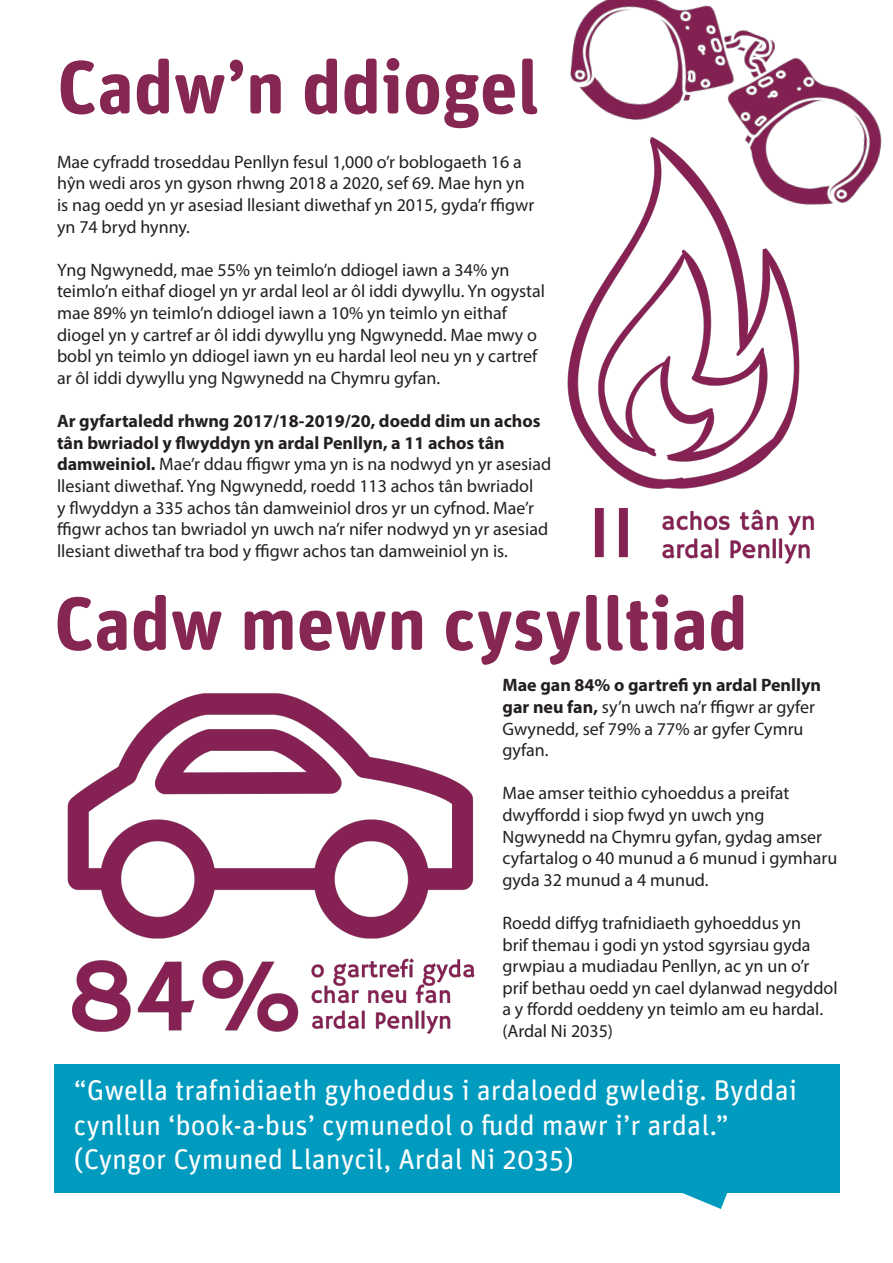
<style>
.page{position:relative;width:893px;height:1263px;background:#fff}
.page>*{position:absolute;margin:0;border:0;box-sizing:border-box;transform-origin:0 0}
.t1{font:700 75px "Unit Rounded Pro";color:#862653}
.t2{font:28.5px/34.2px "Unit Rounded Pro";color:#fff}
.t3{font:18px/21.6px "Myriad Pro";color:#231f20}
.s1{font-weight:700}
</style>
<div class="page">
<img style="left:567px;top:238px;width:248px;height:326px">
<img style="left:570px;top:0;width:312px;height:238px">
<img style="left:67px;top:693px;width:408px;height:341px">
<div style="left:54px;top:1064px;width:786px;height:129px;background:#019bbf"></div>
<svg style="left:682px;top:1193px;width:46px;height:16px"></svg>
<p class="t1" style="left:57px;top:34px;width:484px">Cadw’n ddiogel</p>
<p class="t3" style="left:57px;top:151px;width:479px">Mae cyfradd troseddau Penllyn fesul 1,000 o’r boblogaeth 16 a hŷn wedi aros yn gyson rhwng 2018 a 2020, sef 69. Mae hyn yn is nag oedd yn yr asesiad llesiant diwethaf yn 2015, gyda’r ffigwr yn 74 bryd hynny.</p>
<p class="t3" style="left:57px;top:259px;width:489px">Yng Ngwynedd, mae 55% yn teimlo’n ddiogel iawn a 34% yn teimlo’n eithaf diogel yn yr ardal leol ar ôl iddi dywyllu. Yn ogystal mae 89% yn teimlo’n ddiogel iawn a 10% yn teimlo yn eithaf diogel yn y cartref ar ôl iddi dywyllu yng Ngwynedd. Mae mwy o bobl yn teimlo yn ddiogel iawn yn eu hardal leol neu yn y cartref ar ôl iddi dywyllu yng Ngwynedd na Chymru gyfan.</p>
<p class="t3" style="left:57px;top:410px;width:496px"><span class="s1">Ar gyfartaledd rhwng 2017/18-2019/20, doedd dim un achos tân bwriadol y flwyddyn yn ardal Penllyn, a 11 achos tân damweiniol.</span> Mae’r ddau ffigwr yma yn is na nodwyd yn yr asesiad llesiant diwethaf. Yng Ngwynedd, roedd 113 achos tân bwriadol<br>y flwyddyn a 335 achos tân damweiniol dros yr un cyfnod. Mae’r ffigwr achos tan bwriadol yn uwch na’r nifer nodwyd yn yr asesiad llesiant diwethaf tra bod y ffigwr achos tan damweiniol yn is.</p>
<p class="t1" style="left:54px;top:570px;width:695px">Cadw mewn cysylltiad</p>
<p class="t3" style="left:502px;top:674px;width:320px"><span class="s1">Mae gan 84% o gartrefi yn ardal Penllyn gar neu fan,</span> sy’n uwch na’r ffigwr ar gyfer<br>Gwynedd, sef 79% a 77% ar gyfer Cymru gyfan.</p>
<p class="t3" style="left:502px;top:782px;width:336px">Mae amser teithio cyhoeddus a preifat dwyffordd i siop fwyd yn uwch yng Ngwynedd na Chymru gyfan, gydag amser cyfartalog o 40 munud a 6 munud i gymharu gyda 32 munud a 4 munud.</p>
<p class="t3" style="left:502px;top:912px;width:337px">Roedd diffyg trafnidiaeth gyhoeddus yn<br>brif themau i godi yn ystod sgyrsiau gyda grwpiau a mudiadau Penllyn, ac yn un o’r prif bethau oedd yn cael dylanwad negyddol a y ffordd oeddeny yn teimlo am eu hardal. (Ardal Ni 2035)</p>
<p class="t2" style="left:74px;top:1072px;width:725px">“Gwella trafnidiaeth gyhoeddus i ardaloedd gwledig. Byddai cynllun ‘book-a-bus’ cymunedol o fudd mawr i’r ardal.”</p>
<p class="t2" style="left:74px;top:1140px;width:502px">(Cyngor Cymuned Llanycil, Ardal Ni 2035)</p>
</div>
